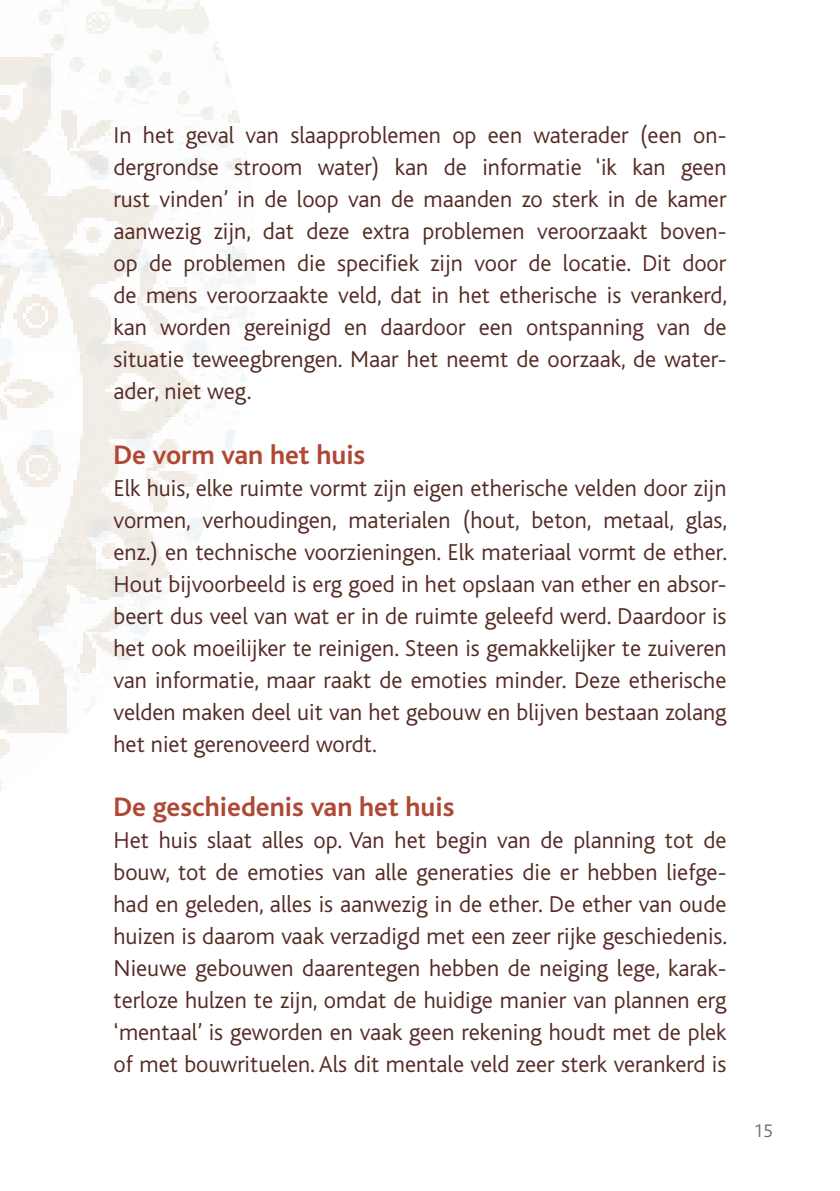
<style>
.page{position:relative;width:840px;height:1191px;background:#fff}
.page>*{position:absolute;margin:0;border:0;box-sizing:border-box;transform-origin:0 0}
.t1{font:700 28px "Bliss";color:#af4835}
.t2{font:300 24px/32px "Bliss";color:#542b24;text-align:justify}
.t3{font:300 19px "Bliss";color:#6c6d70}
</style>
<div class="page">
<img style="left:0;top:0;width:256px;height:790px">
<p class="t2" style="left:113px;top:120px;width:615px">In het geval van slaapproblemen op een waterader (een on&shy;dergrondse stroom water) kan de informatie ‘ik kan geen rust vinden’ in de loop van de maanden zo sterk in de kamer aanwezig zijn, dat deze extra problemen veroorzaakt boven&shy;op de problemen die specifiek zijn voor de locatie. Dit door de mens veroorzaakte veld, dat in het etherische is verankerd, kan worden gereinigd en daardoor een ontspanning van de situatie teweegbrengen. Maar het neemt de oorzaak, de water&shy;ader, niet weg.</p>
<p class="t1" style="left:113px;top:440px;width:253px">De vorm van het huis</p>
<p class="t2" style="left:113px;top:472px;width:615px">Elk huis, elke ruimte vormt zijn eigen etherische velden door zijn vormen, verhoudingen, materialen (hout, beton, metaal, glas, enz.) en technische voorzieningen. Elk materiaal vormt de ether.<br>Hout bijvoorbeeld is erg goed in het opslaan van ether en absor&shy;beert dus veel van wat er in de ruimte geleefd werd. Daardoor is het ook moeilijker te reinigen. Steen is gemakkelijker te zuiveren van informatie, maar raakt de emoties minder. Deze etherische velden maken deel uit van het gebouw en blijven bestaan zolang het niet gerenoveerd wordt.</p>
<p class="t1" style="left:113px;top:792px;width:342px">De geschiedenis van het huis</p>
<p class="t2" style="left:113px;top:824px;width:615px">Het huis slaat alles op. Van het begin van de planning tot de bouw, tot de emoties van alle generaties die er hebben liefge&shy;had en geleden, alles is aanwezig in de ether. De ether van oude huizen is daarom vaak verzadigd met een zeer rijke geschiedenis.<br>Nieuwe gebouwen daarentegen hebben de neiging lege, karak&shy;terloze hulzen te zijn, omdat de huidige manier van plannen erg ‘mentaal’ is geworden en vaak geen rekening houdt met de plek of met bouwrituelen. Als dit mentale veld zeer sterk verankerd is</p>
<p class="t3" style="left:753px;top:1121px;width:21px">15</p>
</div>
